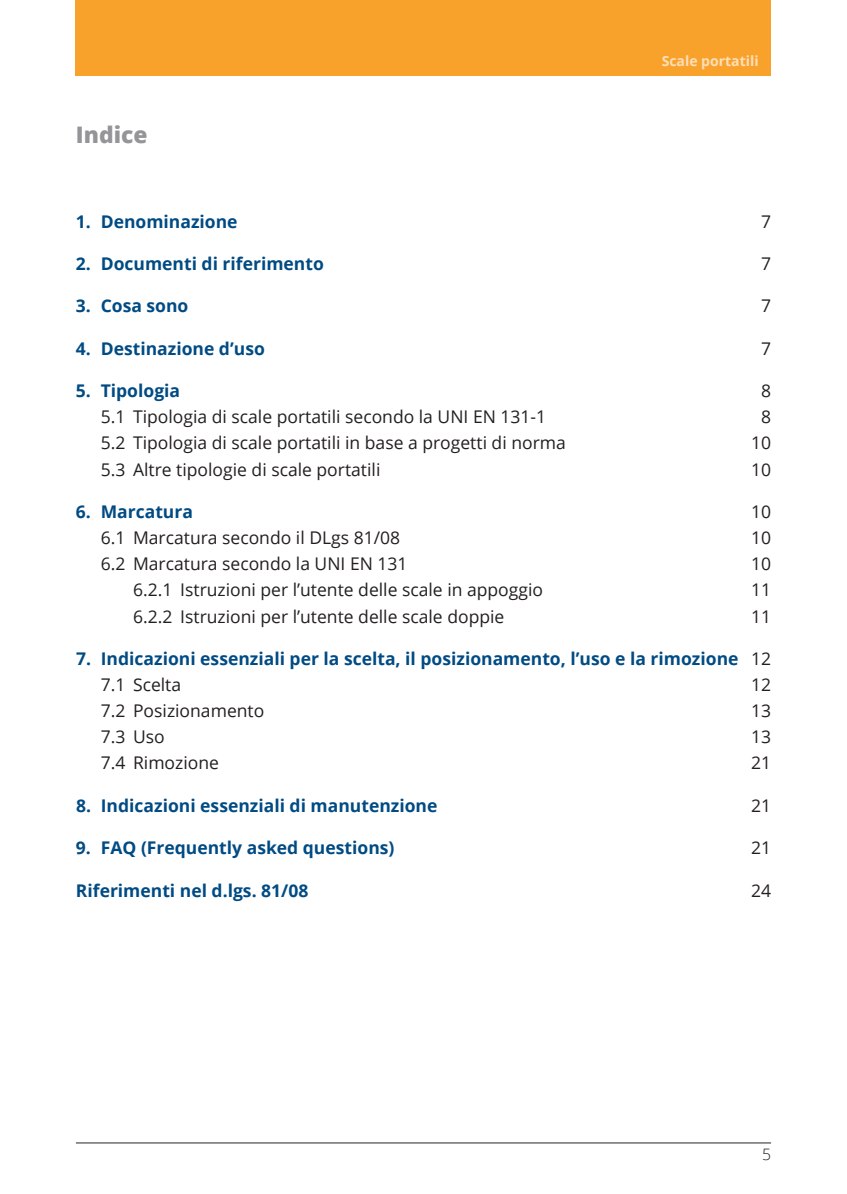
<style>
.page{position:relative;width:847px;height:1194px;background:#fff}
.page>*{position:absolute;margin:0;border:0;box-sizing:border-box;transform-origin:0 0}
.t1{font:800 22.75px "Open Sans";color:#939598}
.t2{font:17.5px "Open Sans";color:#231f20}
.t3{font:700 17.5px/26.1px "Open Sans";color:#004b84}
.t4{font:300 15.75px "Open Sans";color:#231f20}
.t5{font:700 14px "Open Sans";color:#fedfb9}
.s1{font-weight:400;color:#231f20}
</style>
<div class="page">
<div style="left:76px;top:0;width:694px;height:76px;background:#f9a22b"></div>
<hr style="left:76px;top:1142px;width:694px;height:1px;background:#808285">
<h1 class="t1" style="left:76px;top:117px;width:73px">Indice</h1>
<p class="t5" style="left:661px;top:51px;width:98px">Scale portatili</p>
<p class="t3" style="left:76px;top:208px;width:163px">1. Denominazione</p>
<p class="t2" style="left:760px;top:209px;width:12px">7</p>
<p class="t3" style="left:76px;top:250px;width:249px">2. Documenti di riferimento</p>
<p class="t2" style="left:760px;top:252px;width:12px">7</p>
<p class="t3" style="left:76px;top:292px;width:114px">3. Cosa sono</p>
<p class="t2" style="left:760px;top:294px;width:12px">7</p>
<p class="t3" style="left:76px;top:335px;width:190px">4. Destinazione d’uso</p>
<p class="t2" style="left:760px;top:336px;width:12px">7</p>
<p class="t3" style="left:76px;top:377px;width:106px">5. Tipologia</p>
<p class="t2" style="left:760px;top:379px;width:12px">8</p>
<p class="t2" style="left:101px;top:405px;width:447px">5.1 Tipologia di scale portatili secondo la UNI EN 131-1</p>
<p class="t2" style="left:760px;top:405px;width:12px">8</p>
<p class="t2" style="left:101px;top:431px;width:466px">5.2 Tipologia di scale portatili in base a progetti di norma</p>
<p class="t2" style="left:750px;top:431px;width:22px">10</p>
<p class="t2" style="left:101px;top:457px;width:281px">5.3 Altre tipologie di scale portatili</p>
<p class="t2" style="left:750px;top:457px;width:22px">10</p>
<p class="t3" style="left:76px;top:498px;width:118px">6. Marcatura</p>
<p class="t2" style="left:750px;top:499px;width:22px">10</p>
<p class="t2" style="left:101px;top:525px;width:301px">6.1 Marcatura secondo il DLgs 81/08</p>
<p class="t2" style="left:750px;top:525px;width:22px">10</p>
<p class="t2" style="left:101px;top:552px;width:308px">6.2 Marcatura secondo la UNI EN 131</p>
<p class="t2" style="left:750px;top:552px;width:22px">10</p>
<p class="t2" style="left:133px;top:578px;width:411px">6.2.1 Istruzioni per l’utente delle scale in appoggio</p>
<p class="t2" style="left:750px;top:578px;width:22px">11</p>
<p class="t2" style="left:133px;top:604px;width:372px">6.2.2 Istruzioni per l’utente delle scale doppie</p>
<p class="t2" style="left:750px;top:604px;width:22px">11</p>
<p class="t3" style="left:101px;top:645px;width:671px;text-indent:-25px">7. Indicazioni essenziali per la scelta, il posizionamento, l’uso e la rimozione <span class="s1">12<br>7.1 Scelta</span></p>
<p class="t2" style="left:750px;top:672px;width:22px">12</p>
<p class="t2" style="left:101px;top:698px;width:165px">7.2 Posizionamento</p>
<p class="t2" style="left:750px;top:698px;width:22px">13</p>
<p class="t2" style="left:101px;top:725px;width:65px">7.3 Uso</p>
<p class="t2" style="left:750px;top:725px;width:22px">13</p>
<p class="t2" style="left:101px;top:751px;width:120px">7.4 Rimozione</p>
<p class="t2" style="left:750px;top:751px;width:22px">21</p>
<p class="t3" style="left:76px;top:792px;width:363px">8. Indicazioni essenziali di manutenzione</p>
<p class="t2" style="left:750px;top:793px;width:22px">21</p>
<p class="t3" style="left:76px;top:834px;width:320px">9. FAQ (Frequently asked questions)</p>
<p class="t2" style="left:750px;top:835px;width:22px">21</p>
<p class="t3" style="left:76px;top:876px;width:234px">Riferimenti nel d.lgs. 81/08</p>
<p class="t2" style="left:750px;top:878px;width:22px">24</p>
<p class="t4" style="left:761px;top:1143px;width:10px">5</p>
</div>
